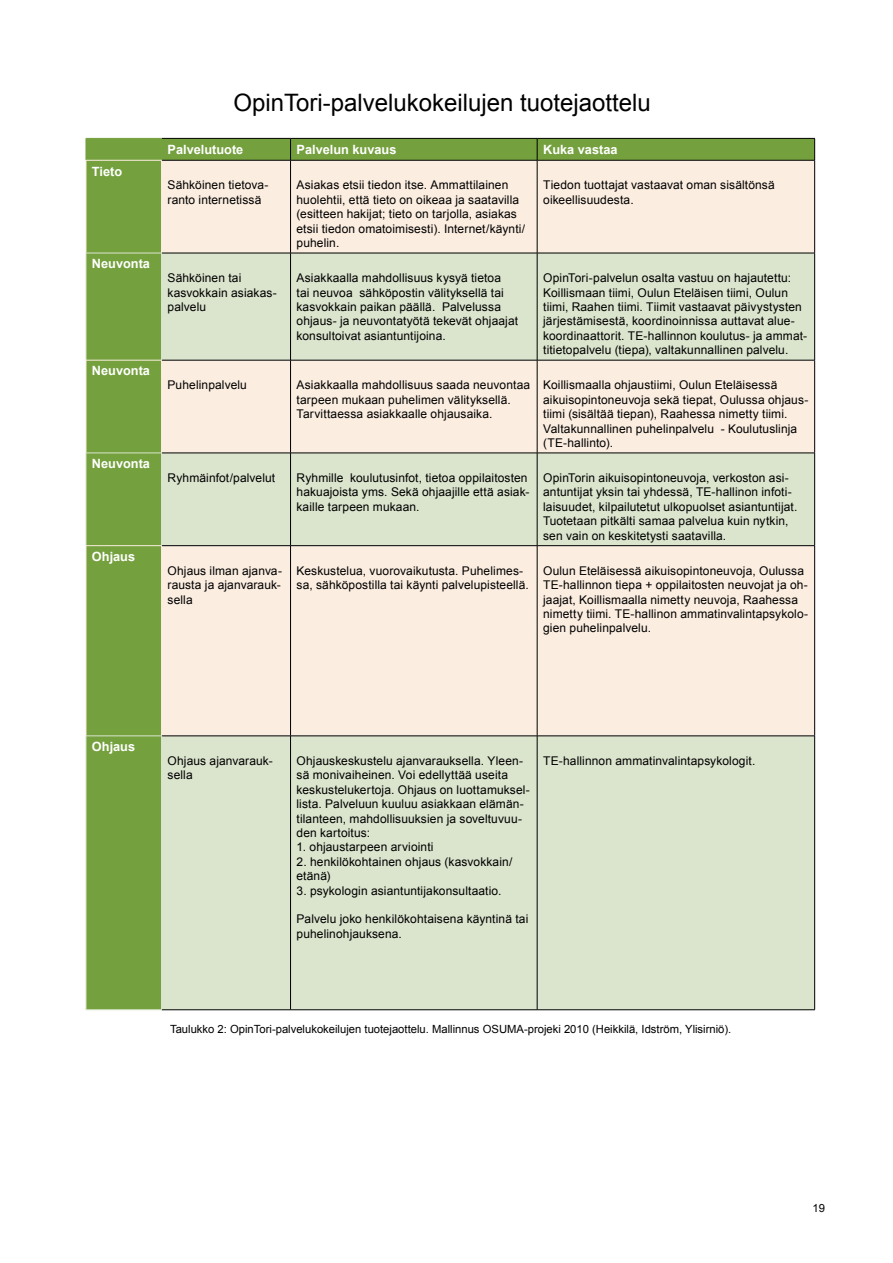
<style>
.page{position:relative;width:893px;height:1263px;background:#fff}
.page>*{position:absolute;margin:0;border:0;box-sizing:border-box;transform-origin:0 0}
.t1{font:24px "Arial";color:#000}
.t2{font:700 12.75px "Arial";color:#fff}
.t3{font:12px/14.4px "Arial";letter-spacing:.01em;color:#000}
.t4{font:11.25px "Arial";color:#000}
</style>
<div class="page">
<div style="left:87px;top:139px;width:74px;height:870px;background:#74a03e"></div>
<div style="left:162px;top:161px;width:652px;height:92px;background:#fbede0"></div>
<svg style="left:162px;top:254px;width:652px;height:755px;background:#e6e6d3"></svg>
<hr style="left:162px;top:160px;width:129px;height:1px;background:#000">
<hr style="left:291px;top:160px;width:246px;height:1px;background:#000">
<hr style="left:290px;top:160px;width:1px;height:93px;background:#000">
<hr style="left:537px;top:160px;width:278px;height:1px;background:#000">
<hr style="left:537px;top:160px;width:1px;height:93px;background:#000">
<hr style="left:814px;top:160px;width:1px;height:93px;background:#000">
<hr style="left:162px;top:253px;width:129px;height:1px;background:#000">
<hr style="left:291px;top:253px;width:246px;height:1px;background:#000">
<hr style="left:290px;top:253px;width:1px;height:107px;background:#000">
<hr style="left:537px;top:253px;width:278px;height:1px;background:#000">
<hr style="left:537px;top:253px;width:1px;height:107px;background:#000">
<hr style="left:814px;top:253px;width:1px;height:107px;background:#000">
<hr style="left:162px;top:360px;width:129px;height:1px;background:#000">
<hr style="left:291px;top:360px;width:246px;height:1px;background:#000">
<hr style="left:290px;top:360px;width:1px;height:93px;background:#000">
<hr style="left:537px;top:360px;width:278px;height:1px;background:#000">
<hr style="left:537px;top:360px;width:1px;height:93px;background:#000">
<hr style="left:814px;top:360px;width:1px;height:93px;background:#000">
<hr style="left:162px;top:453px;width:129px;height:1px;background:#000">
<hr style="left:291px;top:453px;width:246px;height:1px;background:#000">
<hr style="left:290px;top:453px;width:1px;height:92px;background:#000">
<hr style="left:537px;top:453px;width:278px;height:1px;background:#000">
<hr style="left:537px;top:453px;width:1px;height:92px;background:#000">
<hr style="left:814px;top:453px;width:1px;height:92px;background:#000">
<hr style="left:162px;top:545px;width:129px;height:1px;background:#000">
<hr style="left:291px;top:545px;width:246px;height:1px;background:#000">
<hr style="left:290px;top:546px;width:1px;height:190px;background:#000">
<hr style="left:537px;top:545px;width:278px;height:1px;background:#000">
<hr style="left:537px;top:546px;width:1px;height:190px;background:#000">
<hr style="left:814px;top:546px;width:1px;height:190px;background:#000">
<hr style="left:162px;top:736px;width:129px;height:1px;background:#000">
<hr style="left:291px;top:736px;width:246px;height:1px;background:#000">
<hr style="left:290px;top:736px;width:1px;height:273px;background:#000">
<hr style="left:537px;top:736px;width:278px;height:1px;background:#000">
<hr style="left:537px;top:736px;width:1px;height:273px;background:#000">
<hr style="left:814px;top:736px;width:1px;height:273px;background:#000">
<hr style="left:162px;top:1009px;width:129px;height:1px;background:#000">
<hr style="left:291px;top:1009px;width:246px;height:1px;background:#000">
<hr style="left:537px;top:1009px;width:278px;height:1px;background:#000">
<hr style="left:86px;top:138px;width:76px;height:1px;background:#74a03e">
<svg style="left:86px;top:139px;width:1px;height:21px"></svg>
<svg style="left:161px;top:138px;width:654px;height:22px;background:#6d973a"></svg>
<hr style="left:86px;top:160px;width:76px;height:1px;background:#fbede0">
<hr style="left:86px;top:160px;width:1px;height:93px;background:#fbede0">
<hr style="left:161px;top:160px;width:1px;height:93px;background:#fbede0">
<hr style="left:86px;top:253px;width:76px;height:1px;background:#dbe4cd">
<hr style="left:86px;top:253px;width:1px;height:107px;background:#dbe4cd">
<hr style="left:161px;top:253px;width:1px;height:107px;background:#dbe4cd">
<hr style="left:86px;top:360px;width:76px;height:1px;background:#fbede0">
<hr style="left:86px;top:360px;width:1px;height:93px;background:#fbede0">
<hr style="left:161px;top:360px;width:1px;height:93px;background:#fbede0">
<hr style="left:86px;top:453px;width:76px;height:1px;background:#dbe4cd">
<hr style="left:86px;top:453px;width:1px;height:92px;background:#dbe4cd">
<hr style="left:161px;top:453px;width:1px;height:92px;background:#dbe4cd">
<hr style="left:86px;top:545px;width:76px;height:1px;background:#fbede0">
<hr style="left:86px;top:546px;width:1px;height:190px;background:#fbede0">
<hr style="left:161px;top:546px;width:1px;height:190px;background:#fbede0">
<hr style="left:86px;top:736px;width:76px;height:1px;background:#dbe4cd">
<hr style="left:86px;top:736px;width:1px;height:273px;background:#dbe4cd">
<hr style="left:161px;top:736px;width:1px;height:273px;background:#dbe4cd">
<hr style="left:86px;top:1009px;width:76px;height:1px;background:#dbe4cd">
<p class="t2" style="left:92px;top:163px;width:32px">Tieto</p>
<p class="t2" style="left:92px;top:255px;width:60px">Neuvonta</p>
<p class="t2" style="left:92px;top:362px;width:60px">Neuvonta</p>
<p class="t2" style="left:92px;top:455px;width:60px">Neuvonta</p>
<p class="t2" style="left:92px;top:548px;width:45px">Ohjaus</p>
<h1 class="t1" style="left:233px;top:87px;width:419px">OpinTori-palvelukokeilujen tuotejaottelu</h1>
<p class="t2" style="left:168px;top:141px;width:77px">Palvelutuote</p>
<p class="t2" style="left:297px;top:141px;width:101px">Palvelun kuvaus</p>
<p class="t2" style="left:543px;top:141px;width:76px">Kuka vastaa</p>
<p class="t3" style="left:168px;top:178px;width:102px">Sähköinen tietova&shy;ranto internetissä</p>
<p class="t3" style="left:297px;top:178px;width:230px">Asiakas etsii tiedon itse. Ammattilainen huolehtii, että tieto on oikeaa ja saatavilla (esitteen hakijat; tieto on tarjolla, asiakas etsii tiedon omatoimisesti). Internet/käynti/ puhelin.</p>
<p class="t3" style="left:543px;top:178px;width:233px">Tiedon tuottajat vastaavat oman sisältönsä oikeellisuudesta.</p>
<p class="t3" style="left:168px;top:271px;width:111px">Sähköinen tai kasvokkain asiakas&shy;palvelu</p>
<p class="t3" style="left:297px;top:271px;width:223px">Asiakkaalla mahdollisuus kysyä tietoa<br>tai neuvoa sähköpostin välityksellä tai kasvokkain paikan päällä. Palvelussa ohjaus- ja neuvontatyötä tekevät ohjaajat konsultoivat asiantuntijoina.</p>
<p class="t3" style="left:543px;top:271px;width:265px">OpinTori-palvelun osalta vastuu on hajautettu:<br>Koillismaan tiimi, Oulun Eteläisen tiimi, Oulun tiimi, Raahen tiimi. Tiimit vastaavat päivystysten järjestämisestä, koordinoinnissa auttavat alue&shy;koordinaattorit. TE-hallinnon koulutus- ja ammat&shy;titietopalvelu (tiepa), valtakunnallinen palvelu.</p>
<p class="t3" style="left:168px;top:378px;width:81px">Puhelinpalvelu</p>
<p class="t3" style="left:297px;top:378px;width:235px">Asiakkaalla mahdollisuus saada neuvontaa tarpeen mukaan puhelimen välityksellä.<br>Tarvittaessa asiakkaalle ohjausaika.</p>
<p class="t3" style="left:543px;top:378px;width:267px">Koillismaalla ohjaustiimi, Oulun Eteläisessä aikuisopintoneuvoja sekä tiepat, Oulussa ohjaus&shy;tiimi (sisältää tiepan), Raahessa nimetty tiimi.<br>Valtakunnallinen puhelinpalvelu - Koulutuslinja (TE-hallinto).</p>
<p class="t3" style="left:168px;top:471px;width:109px">Ryhmäinfot/palvelut</p>
<p class="t3" style="left:297px;top:471px;width:234px">Ryhmille koulutusinfot, tietoa oppilaitosten hakuajoista yms. Sekä ohjaajille että asiak&shy;kaille tarpeen mukaan.</p>
<p class="t3" style="left:543px;top:471px;width:256px">OpinTorin aikuisopintoneuvoja, verkoston asi&shy;antuntijat yksin tai yhdessä, TE-hallinon infoti&shy;laisuudet, kilpailutetut ulkopuolset asiantuntijat.<br>Tuotetaan pitkälti samaa palvelua kuin nytkin, sen vain on keskitetysti saatavilla.</p>
<p class="t3" style="left:168px;top:563px;width:116px;text-align:justify">Ohjaus ilman ajanva&shy;rausta ja ajanvarauk&shy;sella</p>
<p class="t3" style="left:297px;top:563px;width:234px">Keskustelua, vuorovaikutusta. Puhelimes&shy;sa, sähköpostilla tai käynti palvelupisteellä.</p>
<p class="t3" style="left:543px;top:563px;width:266px">Oulun Eteläisessä aikuisopintoneuvoja, Oulussa TE-hallinnon tiepa + oppilaitosten neuvojat ja oh&shy;jaajat, Koillismaalla nimetty neuvoja, Raahessa nimetty tiimi. TE-hallinon ammatinvalintapsykolo&shy;gien puhelinpalvelu.</p>
<p class="t2" style="left:92px;top:738px;width:45px">Ohjaus</p>
<p class="t3" style="left:168px;top:754px;width:107px">Ohjaus ajanvarauk&shy;sella</p>
<p class="t3" style="left:297px;top:754px;width:235px">Ohjauskeskustelu ajanvarauksella. Yleen&shy;sä monivaiheinen. Voi edellyttää useita keskustelukertoja. Ohjaus on luottamuksel&shy;lista. Palveluun kuuluu asiakkaan elämän&shy;tilanteen, mahdollisuuksien ja soveltuvuu&shy;den kartoitus:</p>
<p class="t3" style="left:297px;top:840px;width:138px">1. ohjaustarpeen arviointi</p>
<p class="t3" style="left:297px;top:854px;width:217px">2. henkilökohtainen ohjaus (kasvokkain/ etänä)</p>
<p class="t3" style="left:297px;top:883px;width:207px">3. psykologin asiantuntijakonsultaatio.</p>
<p class="t3" style="left:297px;top:912px;width:233px">Palvelu joko henkilökohtaisena käyntinä tai puhelinohjauksena.</p>
<p class="t3" style="left:543px;top:754px;width:214px">TE-hallinnon ammatinvalintapsykologit.</p>
<p class="t4" style="left:170px;top:1022px;width:563px">Taulukko 2: OpinTori-palvelukokeilujen tuotejaottelu. Mallinnus OSUMA-projeki 2010 (Heikkilä, Idström, Ylisirniö).</p>
<p class="t4" style="left:812px;top:1201px;width:14px">19</p>
</div>
